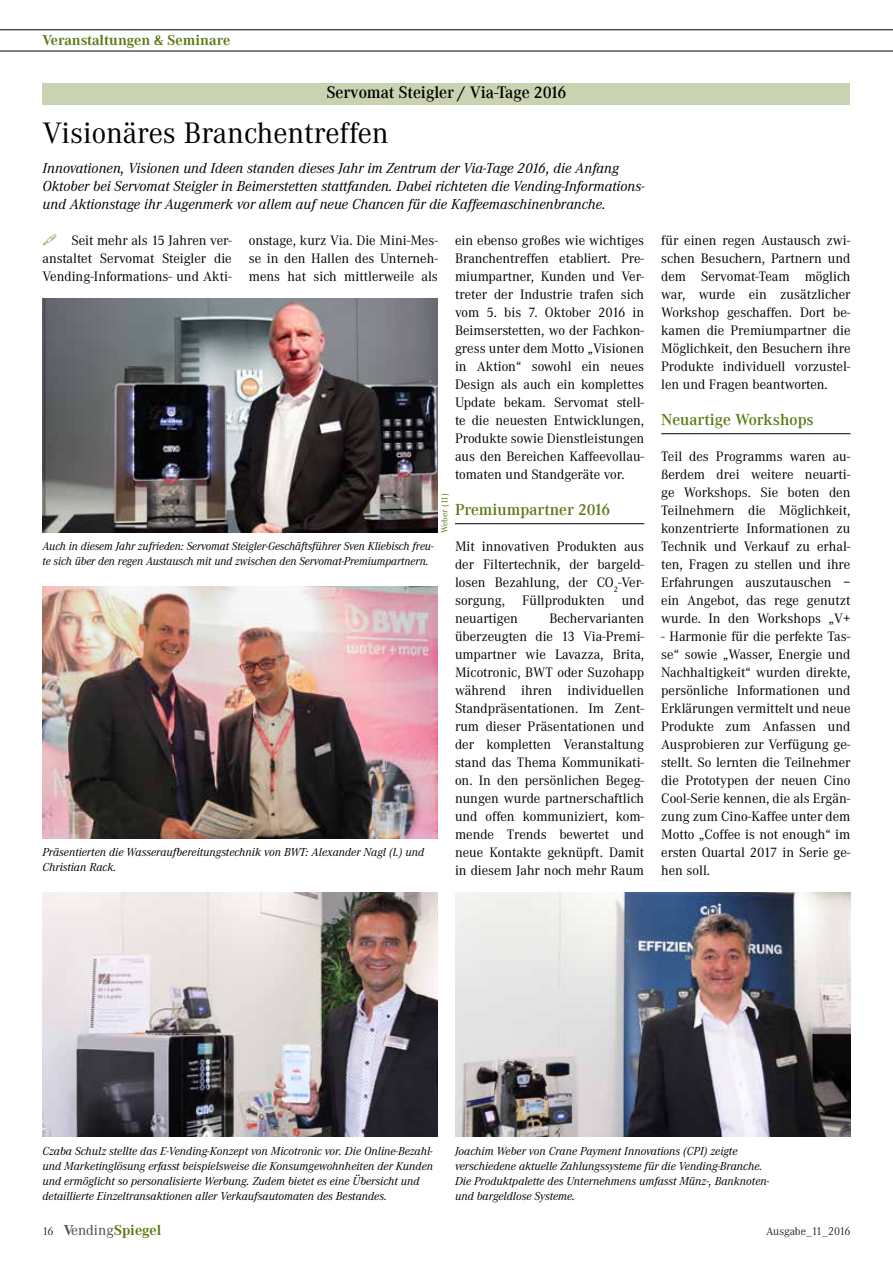
<style>
.page{position:relative;width:893px;height:1263px;background:#fff}
.page>*{position:absolute;margin:0;border:0;box-sizing:border-box;transform-origin:0 0}
.t1{font:30.75px "Corporate A";color:#000}
.t2{font:500 16.5px "Corporate ABQ";letter-spacing:-.005em;color:#000}
.t3{font:500 15.75px "Corporate ABQ";color:#5b7813}
.t4{font:italic 15px/18px "Corporate A";color:#000}
.t5{font:700 15px "Corporate A";color:#5b7813}
.t6{font:14.25px/18px "Corporate A";color:#000;text-align:justify}
.t7{font:italic 12px/15px "Corporate A";color:#000}
.t8{font:300 11.7px "Corporate A";letter-spacing:-.01em;color:#000}
.t9{font:9px "Corporate A";color:#5b7813}
.s1{font-weight:300;font-size:11.7px;color:#000}
.s2{color:#4a4a49}
.s3{font-weight:400;color:#4a4a49}
</style>
<div class="page">
<hr style="left:0;top:30px;width:893px;height:1px;background:#000">
<hr style="left:0;top:51px;width:893px;height:1px;background:#000">
<hr style="left:455px;top:523px;width:189px;height:1px;background:#000">
<hr style="left:661px;top:433px;width:189px;height:1px;background:#000">
<div style="left:43px;top:83px;width:807px;height:21px;background:#cad3b1"></div>
<img style="left:455px;top:893px;width:395px;height:244px">
<img style="left:43px;top:299px;width:395px;height:234px">
<img style="left:43px;top:587px;width:395px;height:251px">
<img style="left:43px;top:893px;width:395px;height:244px">
<p class="t5" style="left:43px;top:32px;width:189px">Veranstaltungen &amp; Seminare</p>
<p class="t2" style="left:326px;top:83px;width:242px">Servomat Steigler / Via-Tage 2016</p>
<h1 class="t1" style="left:43px;top:116px;width:348px">Visionäres Branchentreffen</h1>
<p class="t4" style="left:43px;top:159px;width:603px">Innovationen, Visionen und Ideen standen dieses Jahr im Zentrum der Via-Tage 2016, die Anfang<br>Oktober bei Servomat Steigler in Beimerstetten stattfanden. Dabei richteten die Vending-Informations&shy;und Aktionstage ihr Augenmerk vor allem auf neue Chancen für die Kaffeemaschinenbranche.</p>
<p class="t6" style="left:43px;top:231px;width:191px;text-indent:29px">Seit mehr als 15 Jahren ver&shy;anstaltet Servomat Steigler die Vending-Informations- und Akti-</p>
<p class="t6" style="left:249px;top:231px;width:191px">onstage, kurz Via. Die Mini-Mes&shy;se in den Hallen des Unterneh&shy;mens hat sich mittlerweile als</p>
<p class="t6" style="left:455px;top:231px;width:191px">ein ebenso großes wie wichtiges Branchentreffen etabliert. Pre&shy;miumpartner, Kunden und Ver&shy;treter der Industrie trafen sich vom 5. bis 7. Oktober 2016 in Beimserstetten, wo der Fachkon&shy;gress unter dem Motto „Visionen in Aktion“ sowohl ein neues Design als auch ein komplettes Update bekam. Servomat stell&shy;te die neuesten Entwicklungen, Produkte sowie Dienstleistungen aus den Bereichen Kaffeevollau&shy;tomaten und Standgeräte vor.</p>
<p class="t3" style="left:455px;top:500px;width:157px">Premiumpartner 2016</p>
<p class="t6" style="left:455px;top:537px;width:191px">Mit innovativen Produkten aus der Filtertechnik, der bargeld&shy;losen Bezahlung, der CO<sub>2</sub>-Ver&shy;sorgung, Füllprodukten und neuartigen</p>
<p class="t9" style="left:440px;top:533px;width:41px;rotate:-90deg">Weber (11)</p>
<p class="t7" style="left:43px;top:539px;width:392px">Auch in diesem Jahr zufrieden: Servomat Steigler-Geschäftsführer Sven Kliebisch freu&shy;te sich über den regen Austausch mit und zwischen den Servomat-Premiumpartnern.</p>
<p class="t6" style="left:455px;top:609px;width:191px;text-indent:94px">Bechervarianten überzeugten die 13 Via-Premi&shy;umpartner wie Lavazza, Brita, Micotronic, BWT oder Suzohapp während ihren individuellen Standpräsentationen. Im Zent&shy;rum dieser Präsentationen und der kompletten Veranstaltung stand das Thema Kommunikati&shy;on. In den persönlichen Begeg&shy;nungen wurde partnerschaftlich und offen kommuniziert, kom&shy;mende Trends bewertet und neue Kontakte geknüpft. Damit in diesem Jahr noch mehr Raum</p>
<p class="t7" style="left:43px;top:845px;width:383px">Präsentierten die Wasseraufbereitungstechnik von BWT: Alexander Nagl (l.) und<br>Christian Rack.</p>
<p class="t6" style="left:661px;top:231px;width:191px">für einen regen Austausch zwi&shy;schen Besuchern, Partnern und dem Servomat-Team möglich war, wurde ein zusätzlicher Workshop geschaffen. Dort be&shy;kamen die Premiumpartner die Möglichkeit, den Besuchern ihre Produkte individuell vorzustel&shy;len und Fragen beantworten.</p>
<p class="t3" style="left:661px;top:410px;width:154px">Neuartige Workshops</p>
<p class="t6" style="left:661px;top:447px;width:191px">Teil des Programms waren au&shy;ßerdem drei weitere neuarti&shy;ge Workshops. Sie boten den Teilnehmern die Möglichkeit, konzentrierte Informationen zu Technik und Verkauf zu erhal&shy;ten, Fragen zu stellen und ihre Erfahrungen auszutauschen – ein Angebot, das rege genutzt wurde. In den Workshops „V+</p>
<p class="t6" style="left:661px;top:627px;width:191px">- Harmonie für die perfekte Tas&shy;se“ sowie „Wasser, Energie und Nachhaltigkeit“ wurden direkte, persönliche Informationen und Erklärungen vermittelt und neue Produkte zum Anfassen und Ausprobieren zur Verfügung ge&shy;stellt. So lernten die Teilnehmer die Prototypen der neuen Cino Cool-Serie kennen, die als Ergän&shy;zung zum Cino-Kaffee unter dem Motto „Coffee is not enough“ im ersten Quartal 2017 in Serie ge&shy;hen soll.</p>
<p class="t7" style="left:43px;top:1143px;width:392px">Czaba Schulz stellte das E-Vending-Konzept von Micotronic vor. Die Online-Bezahl&shy;und Marketinglösung erfasst beispielsweise die Konsumgewohnheiten der Kunden und ermöglicht so personalisierte Werbung. Zudem bietet es eine Übersicht und detaillierte Einzeltransaktionen aller Verkaufsautomaten des Bestandes.</p>
<p class="t7" style="left:455px;top:1143px;width:316px">Joachim Weber von Crane Payment Innovations (CPI) zeigte verschiedene aktuelle Zahlungssysteme für die Vending-Branche.<br>Die Produktpalette des Unternehmens umfasst Münz-, Banknoten&shy;und bargeldlose Systeme.</p>
<p class="t5" style="left:43px;top:1221px;width:120px"><span class="s1">16</span> <span class="s2">V</span><span class="s3">ending</span>Spiegel</p>
<p class="t8" style="left:766px;top:1225px;width:86px">Ausgabe_11_2016</p>
</div>
